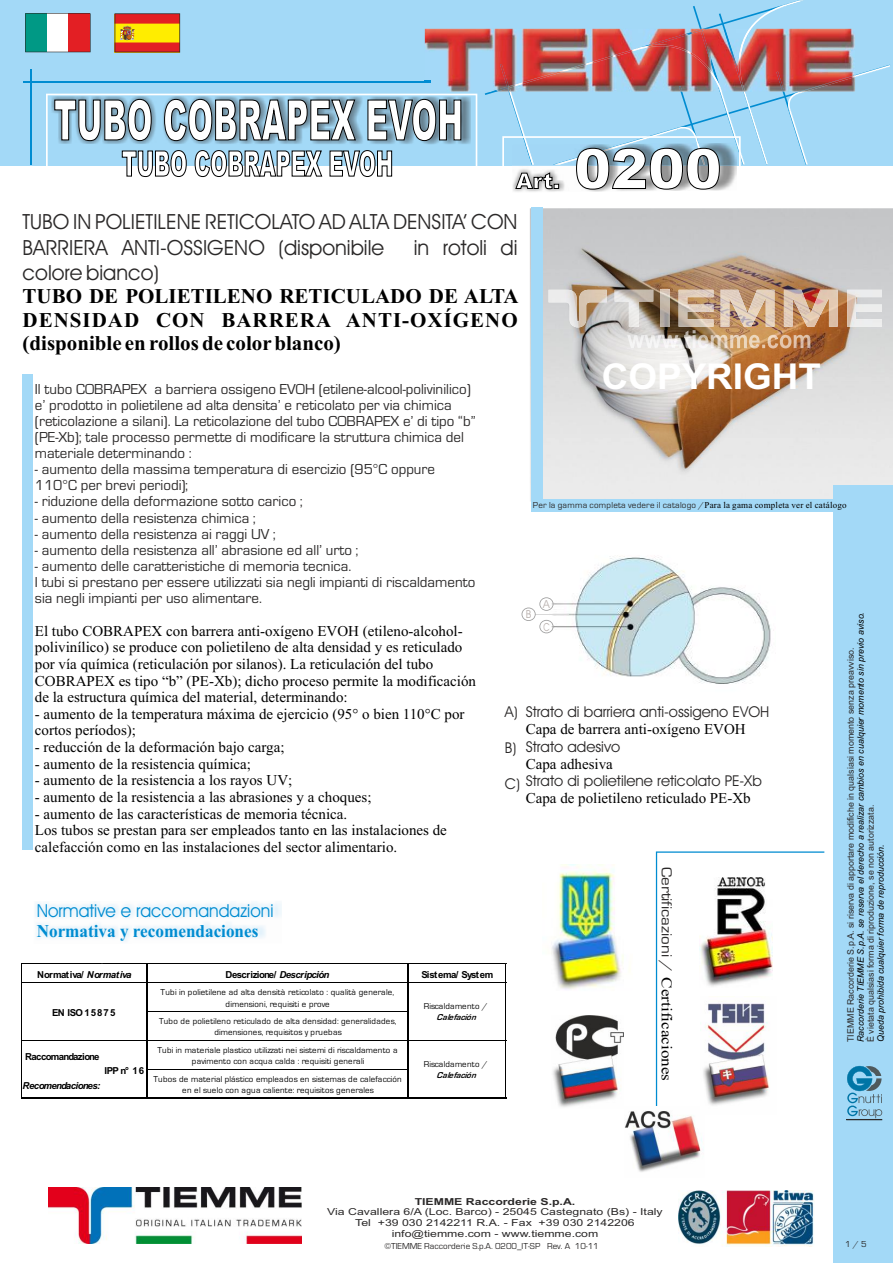
<style>
.page{position:relative;width:893px;height:1263px;background:#fff}
.page>*{position:absolute;margin:0;border:0;box-sizing:border-box;transform-origin:0 0}
.t1{font:900 55.65px "Arial";color:#fff;scale:.56 1}
.t2{font:900 55.2px "Arial";color:#fff}
.t3{font:700 35.7px "Arial";color:#fff;scale:1.04 1}
.t4{font:900 35.1px "Arial";color:#fff;scale:.59 1}
.t5{font:900 21.45px "Arial";color:#fff}
.t6{font:21px/25.2px "Avant Garde IT Cby BT";color:#2b2929}
.t7{font:700 21px/23.2px "Times New Roman";color:#000;text-align:justify}
.t8{font:18px "Avant Garde IT Cby BT";color:#008cd1;scale:.95 1}
.t9{font:700 18px "Times New Roman";color:#008cd1;scale:.95 1}
.t10{font:15px/16.6px "Times New Roman";color:#000}
.t11{font:15px/16.2px "Eurostile";color:#2b2929}
.t12{font:15px "Avant Garde IT Cby BT";color:#2b2929}
.t13{font:15px "Eurostile";color:#2b2929;scale:1.14 1}
.t14{font:11.1px/23px "Avant Garde IT Cby BT";color:#b8b0ad}
.t15{font:9.6px/10.8px "Arial";color:#2b2929;text-align:center;scale:1.28 1}
.t16{font:700 9.6px "Arial";letter-spacing:-.055em;color:#000}
.t17{font:700 9.6px "Arial";color:#2b2929;scale:1.28 1}
.t18{font:italic 700 9.6px "Arial";letter-spacing:-.055em;color:#000}
.t19{font:700 9.6px "Arial";letter-spacing:.11em;color:#000}
.t20{font:9px "Arial";color:#2b2929}
.t21{font:italic 9px "Arial";color:#000}
.t22{font:9px "Eurostile";letter-spacing:.025em;color:#2b2929}
.t23{font:9px "Eurostile";color:#2b2929}
.t24{font:8.85px/11.2px "Eurostile";letter-spacing:.03em;color:#000;text-align:center}
.t25{font:italic 700 8.85px "Eurostile";letter-spacing:.02em;color:#000}
.s1{font-style:italic}
.s2{font-family:"Times New Roman";color:#000}
</style>
<div class="page">
<img style="left:530px;top:208px;width:363px;height:294px">
<hr style="left:22px;top:963px;width:484px;height:1px;background:#000">
<hr style="left:22px;top:982px;width:484px;height:1px;background:#000">
<hr style="left:148px;top:1011px;width:260px;height:1px;background:#000">
<hr style="left:22px;top:1040px;width:484px;height:1px;background:#000">
<hr style="left:148px;top:1069px;width:260px;height:1px;background:#000">
<hr style="left:21px;top:963px;width:1px;height:136px;background:#000">
<hr style="left:147px;top:964px;width:1px;height:135px;background:#000">
<hr style="left:408px;top:964px;width:1px;height:135px;background:#000">
<hr style="left:22px;top:1098px;width:484px;height:1px;background:#000">
<hr style="left:505px;top:964px;width:1px;height:135px;background:#000">
<hr style="left:506px;top:964px;width:1px;height:135px;background:#000">
<div style="left:531px;top:207px;width:12px;height:305px;background:#a3d9f7"></div>
<div style="left:833px;top:485px;width:60px;height:778px;background:#a3d9f7"></div>
<svg style="left:846px;top:1066px;width:36px;height:54px"></svg>
<div style="left:532px;top:499px;width:361px;height:13px;background:#a3d9f7"></div>
<img style="left:553px;top:556px;width:218px;height:128px">
<hr style="left:535px;top:614px;width:33px;height:1px;background:#d9d9d9">
<svg style="left:522px;top:597px;width:31px;height:36px"></svg>
<svg style="left:656px;top:851px;width:168px;height:255px"></svg>
<div style="left:22px;top:375px;width:11px;height:475px;background:#a3d9f7"></div>
<img style="left:549px;top:290px;width:58px;height:37px">
<img style="left:721px;top:290px;width:53px;height:37px">
<img style="left:784px;top:290px;width:54px;height:37px">
<img style="left:847px;top:290px;width:35px;height:37px">
<img style="left:615px;top:290px;width:38px;height:37px">
<img style="left:660px;top:290px;width:9px;height:37px">
<img style="left:679px;top:290px;width:34px;height:37px">
<img style="left:627px;top:330px;width:183px;height:18px">
<div style="left:0;top:0;width:893px;height:166px;background:#a3d9f7"></div>
<hr style="left:23px;top:81px;width:407px;height:1px;background:#008cd1">
<hr style="left:30px;top:69px;width:2px;height:95px;background:#008cd1">
<img style="left:425px;top:29px;width:60px;height:63px">
<svg style="left:485px;top:0;width:405px;height:192px"></svg>
<svg style="left:25px;top:13px;width:66px;height:39px;background:#9b8c88"></svg>
<svg style="left:46px;top:94px;width:431px;height:83px"></svg>
<svg style="left:115px;top:13px;width:65px;height:39px;background:#e27b19"></svg>
<img style="left:48px;top:1188px;width:253px;height:55px">
<img style="left:678px;top:1190px;width:136px;height:57px">
<img style="left:553px;top:1016px;width:70px;height:91px">
<img style="left:700px;top:996px;width:77px;height:110px">
<img style="left:551px;top:864px;width:79px;height:126px">
<img style="left:700px;top:877px;width:72px;height:110px">
<img style="left:625px;top:1111px;width:79px;height:61px">
<h1 class="t1" style="left:54px;top:100px;width:732px">TUBO COBRAPEX EVOH</h1>
<h3 class="t4" style="left:122px;top:151px;width:461px">TUBO COBRAPEX EVOH</h3>
<h3 class="t5" style="left:516px;top:173px;width:45px">Art.</h3>
<h3 class="t6" style="left:23px;top:211px;width:496px">TUBO IN POLIETILENE RETICOLATO AD ALTA DENSITA’ CON<br>BARRIERA ANTI-OSSIGENO (disponibile</h3>
<h3 class="t6" style="left:414px;top:236px;width:105px">in rotoli di</h3>
<h3 class="t6" style="left:23px;top:262px;width:138px">colore bianco)</h3>
<h3 class="t7" style="left:23px;top:287px;width:498px">TUBO DE POLIETILENO RETICULADO DE ALTA DENSIDAD CON BARRERA ANTI-OXÍGENO (disponible en rollos de color blanco)</h3>
<h2 class="t2" style="left:574px;top:149px;width:149px">0200</h2>
<p class="t11" style="left:35px;top:382px;width:442px">Il tubo COBRAPEX a barriera ossigeno EVOH (etilene-alcool-polivinilico) e’ prodotto in polietilene ad alta densita’ e reticolato per via chimica (reticolazione a silani). La reticolazione del tubo COBRAPEX e’ di tipo “b” (PE-Xb); tale processo permette di modificare la struttura chimica del materiale determinando :</p>
<p class="t11" style="left:35px;top:463px;width:402px">- aumento della massima temperatura di esercizio (95°C oppure<br>110°C per brevi periodi);</p>
<p class="t11" style="left:35px;top:495px;width:269px">- riduzione della deformazione sotto carico ;</p>
<p class="t11" style="left:35px;top:511px;width:222px">- aumento della resistenza chimica ;</p>
<p class="t11" style="left:35px;top:527px;width:243px">- aumento della resistenza ai raggi UV ;</p>
<p class="t11" style="left:35px;top:543px;width:325px">- aumento della resistenza all’ abrasione ed all’ urto ;</p>
<p class="t11" style="left:35px;top:559px;width:442px">- aumento delle caratteristiche di memoria tecnica.<br>I tubi si prestano per essere utilizzati sia negli impianti di riscaldamento sia negli impianti per uso alimentare.</p>
<p class="t10" style="left:35px;top:624px;width:443px">El tubo COBRAPEX con barrera anti-oxígeno EVOH (etileno-alcohol&shy;polivinílico) se produce con polietileno de alta densidad y es reticulado por vía química (reticulación por silanos). La reticulación del tubo COBRAPEX es tipo “b” (PE-Xb); dicho proceso permite la modificación de la estructura química del material, determinando:</p>
<p class="t10" style="left:35px;top:707px;width:431px">- aumento de la temperatura máxima de ejercicio (95° o bien 110°C por cortos períodos);</p>
<p class="t10" style="left:35px;top:740px;width:251px">- reducción de la deformación bajo carga;</p>
<p class="t10" style="left:35px;top:757px;width:218px">- aumento de la resistencia química;</p>
<p class="t10" style="left:35px;top:773px;width:259px">- aumento de la resistencia a los rayos UV;</p>
<p class="t10" style="left:35px;top:790px;width:338px">- aumento de la resistencia a las abrasiones y a choques;</p>
<p class="t10" style="left:35px;top:807px;width:414px">- aumento de las características de memoria técnica.<br>Los tubos se prestan para ser empleados tanto en las instalaciones de calefacción como en las instalaciones del sector alimentario.</p>
<p class="t8" style="left:37px;top:903px;width:251px">Normative e raccomandazioni</p>
<p class="t9" style="left:37px;top:925px;width:235px">Normativa y recomendaciones</p>
<p class="t16" style="left:37px;top:970px;width:96px">Normativa/ <span class="s1">Normativa</span></p>
<p class="t19" style="left:52px;top:1009px;width:65px">EN ISO 15875</p>
<p class="t16" style="left:226px;top:971px;width:105px">Descrizione/ <span class="s1">Descripción</span></p>
<p class="t16" style="left:421px;top:971px;width:73px">Sistema/ System</p>
<p class="t24" style="left:161px;top:987px;width:235px">Tubi in polietilene ad alta densità reticolato : qualità generale, dimensioni, requisiti e prove</p>
<p class="t24" style="left:159px;top:1016px;width:239px">Tubo de polietileno reticulado de alta densidad: generalidades, dimensiones, requisitos y pruebas</p>
<p class="t24" style="left:424px;top:1001px;width:66px">Riscaldamento /</p>
<p class="t25" style="left:437px;top:1014px;width:41px">Calefación</p>
<p class="t16" style="left:25px;top:1053px;width:76px">Raccomandazione</p>
<p class="t24" style="left:157px;top:1045px;width:242px">Tubi in materiale plastico utilizzati nei sistemi di riscaldamento a pavimento con acqua calda : requisiti generali</p>
<p class="t18" style="left:23px;top:1082px;width:79px">Recomendaciones:</p>
<p class="t24" style="left:153px;top:1074px;width:250px">Tubos de material plástico empleados en sistemas de calefacción en el suelo con agua caliente: requisitos generales</p>
<p class="t16" style="left:104px;top:1067px;width:41px">IPP n° 1 6</p>
<p class="t24" style="left:424px;top:1059px;width:66px">Riscaldamento /</p>
<p class="t25" style="left:437px;top:1072px;width:41px">Calefación</p>
<h3 class="t3" style="left:602px;top:363px;width:212px">COPYRIGHT</h3>
<p class="t22" style="left:533px;top:502px;width:315px">Per la gamma completa vedere il catalogo /<span class="s2">Para la gama completa ver el catálogo</span></p>
<p class="t14" style="left:526px;top:604px;width:7px">B</p>
<p class="t14" style="left:543px;top:593px;width:8px">A<br>C</p>
<p class="t12" style="left:505px;top:705px;width:14px">A)</p>
<p class="t12" style="left:505px;top:741px;width:13px">B)</p>
<p class="t12" style="left:505px;top:777px;width:17px">C)</p>
<p class="t12" style="left:526px;top:706px;width:245px">Strato di barriera anti-ossigeno EVOH</p>
<p class="t12" style="left:526px;top:740px;width:96px">Strato adesivo</p>
<p class="t12" style="left:526px;top:775px;width:237px">Strato di polietilene reticolato PE-Xb</p>
<p class="t10" style="left:526px;top:722px;width:221px">Capa de barrera anti-oxígeno EVOH</p>
<p class="t10" style="left:526px;top:757px;width:89px">Capa adhesiva</p>
<p class="t10" style="left:526px;top:791px;width:226px">Capa de polietileno reticulado PE-Xb</p>
<p class="t13" style="left:672px;top:867px;width:190px;rotate:90deg">Certificazioni / <span class="s2">Certificaciones</span></p>
<p class="t21" style="left:857px;top:1042px;width:431px;rotate:-90deg">Raccorderie TIEMME S.p.A. se reserva el derecho a realizar cambios en cualquier momento sin previo aviso.</p>
<p class="t20" style="left:847px;top:1042px;width:396px;rotate:-90deg">TIEMME Raccorderie S.p.A. si riserva di apportare modifiche in qualsiasi momento senza preavviso.</p>
<p class="t20" style="left:867px;top:1042px;width:239px;rotate:-90deg">È vietata qualsiasi forma di riproduzione, se non autorizzata.</p>
<p class="t21" style="left:877px;top:1042px;width:199px;rotate:-90deg">Queda prohibida cualquier forma de reproducción.</p>
<p class="t17" style="left:415px;top:1198px;width:127px">TIEMME Raccorderie S.p.A.</p>
<p class="t15" style="left:327px;top:1207px;width:264px">Via Cavallera 6/A (Loc. Barco) - 25045 Castegnato (Bs) - Italy<br>Tel +39 030 2142211 R.A. - Fax +39 030 2142206 info@tiemme.com - www.tiemme.com</p>
<p class="t23" style="left:384px;top:1243px;width:216px">©TIEMME Raccorderie S.p.A. 0200_IT-SP Rev. A 10-11</p>
<p class="t22" style="left:845px;top:1241px;width:23px">1 / 5</p>
</div>
